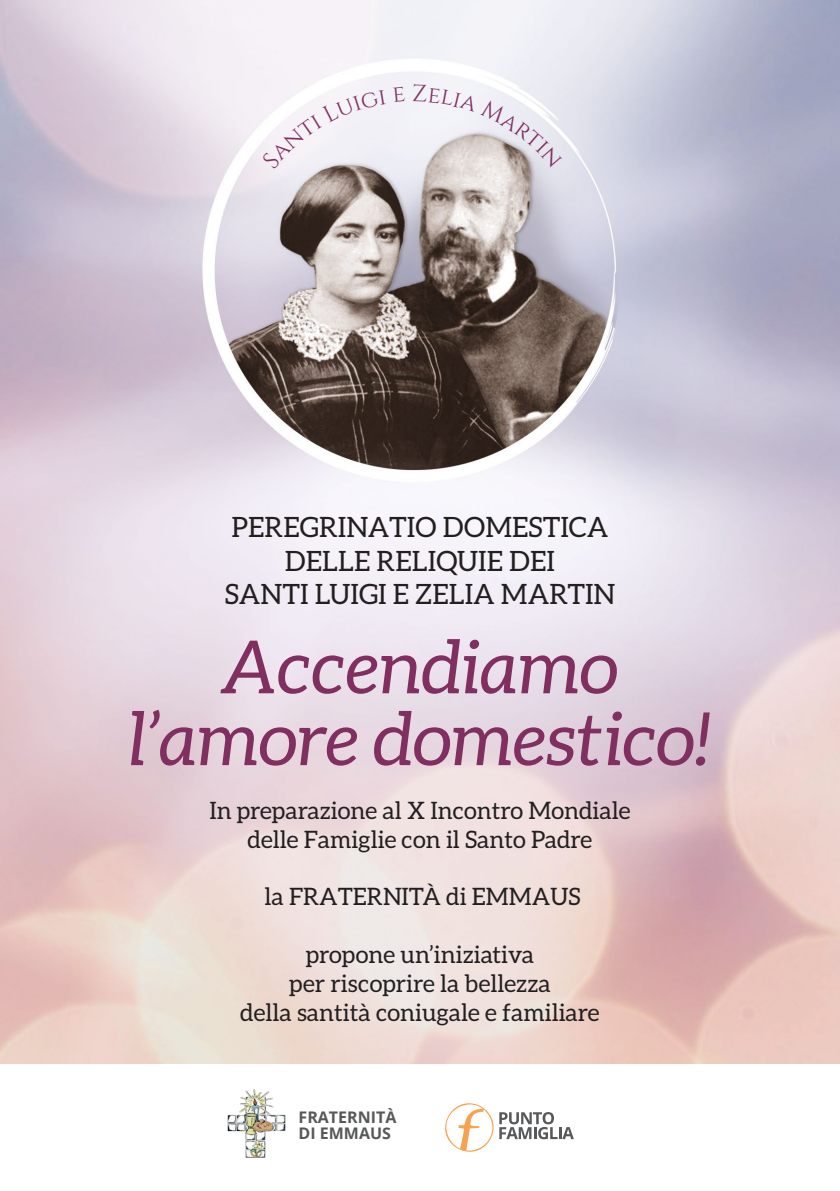
<style>
.page{position:relative;width:840px;height:1191px;background:#fff}
.page>*{position:absolute;margin:0;border:0;box-sizing:border-box;transform-origin:0 0}
.t1{font:italic 73.4px "Aleo";color:#812e61}
.t2{font:28px/33.6px "Aleo";color:#231f20;text-align:center}
.t3{font:24px/28.8px "Aleo";color:#231f20;text-align:center}
.t4{font:700 16px/16px "Open Sans";color:#57585a}
</style>
<div class="page">
<img style="left:0;top:0;width:839px;height:1063px">
<svg style="left:445px;top:1103px;width:48px;height:49px"></svg>
<svg style="left:499px;top:1112px;width:74px;height:27px"></svg>
<img style="left:227px;top:1089px;width:59px;height:69px">
<svg style="left:261px;top:90px;width:125px;height:79px"></svg>
<svg style="left:393px;top:87px;width:12px;height:15px"></svg>
<svg style="left:413px;top:84px;width:149px;height:84px"></svg>
<p class="t2" style="left:224px;top:510px;width:392px">PEREGRINATIO DOMESTICA<br>DELLE RELIQUIE DEI<br>SANTI LUIGI E ZELIA MARTIN</p>
<h1 class="t1" style="left:221px;top:626px;width:398px">Accendiamo</h1>
<h1 class="t1" style="left:128px;top:697px;width:584px">l’amore domestico!</h1>
<p class="t3" style="left:209px;top:795px;width:422px">In preparazione al X Incontro Mondiale delle Famiglie con il Santo Padre</p>
<p class="t3" style="left:264px;top:882px;width:317px">la FRATERNITÀ di EMMAUS</p>
<p class="t3" style="left:240px;top:939px;width:361px">propone un’iniziativa<br>per riscoprire la bellezza<br>della santità coniugale e familiare</p>
<p class="t4" style="left:298px;top:1108px;width:99px">FRATERNITÀ<br>DI EMMAUS</p>
</div>
